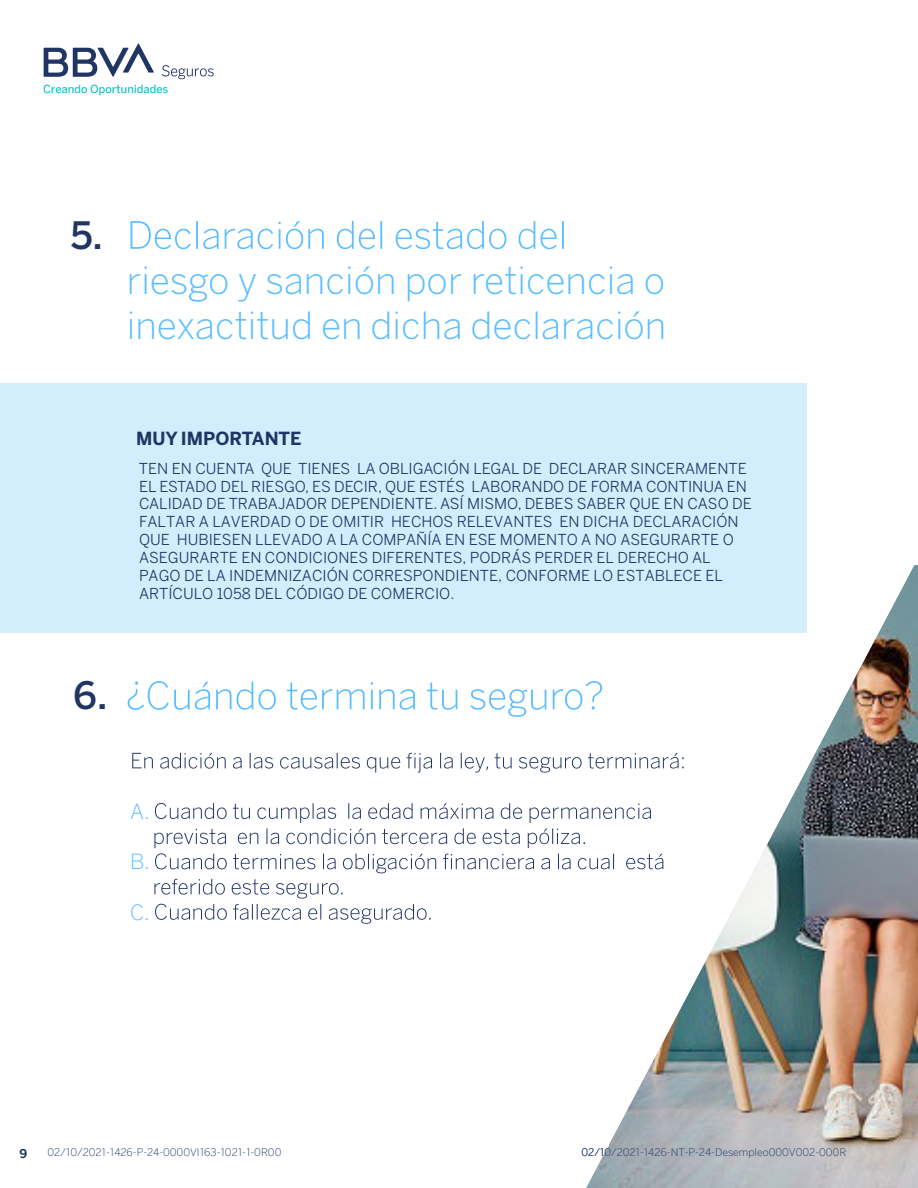
<style>
.page{position:relative;width:918px;height:1188px;background:#fff}
.page>*{position:absolute;margin:0;border:0;box-sizing:border-box;transform-origin:0 0}
.t1{font:300 37.5px/45px "BBVA Benton Sans";color:#5bbeff}
.t2{font:500 37.5px "Benton Sans";color:#213565}
.t3{font:300 21px "BBVA Benton Sans";color:#5bbeff}
.t4{font:700 18px "Benton Sans";color:#213565}
.t5{font:15px/17.9px "Benton Sans";color:#213565}
.t6{font:700 12px "BBVA Benton Sans";color:#213565}
.t7{font:300 10.5px "BBVA Benton Sans";color:#213565}
</style>
<div class="page">
<svg style="left:44px;top:43px;width:110px;height:34px"></svg>
<svg style="left:44px;top:85px;width:124px;height:10px"></svg>
<svg style="left:162px;top:65px;width:52px;height:14px"></svg>
<svg style="left:131px;top:221px;width:433px;height:28px"></svg>
<div style="left:0;top:383px;width:807px;height:250px;background:#d4edfc"></div>
<svg style="left:128px;top:681px;width:459px;height:36px"></svg>
<svg style="left:132px;top:753px;width:450px;height:20px"></svg>
<svg style="left:154px;top:803px;width:433px;height:70px"></svg>
<svg style="left:154px;top:879px;width:277px;height:45px"></svg>
<img style="left:587px;top:566px;width:331px;height:622px">
<h1 class="t2" style="left:71px;top:213px;width:34px">5.</h1>
<h1 class="t1" style="left:127px;top:258px;width:541px">riesgo y sanción por reticencia o inexactitud en dicha declaración</h1>
<h1 class="t2" style="left:73px;top:673px;width:36px">6.</h1>
<p class="t4" style="left:136px;top:427px;width:167px">MUY IMPORTANTE</p>
<p class="t5" style="left:139px;top:460px;width:614px">TEN EN CUENTA QUE TIENES LA OBLIGACIÓN LEGAL DE DECLARAR SINCERAMENTE EL ESTADO DEL RIESGO, ES DECIR, QUE ESTÉS LABORANDO DE FORMA CONTINUA EN CALIDAD DE TRABAJADOR DEPENDIENTE. ASÍ MISMO, DEBES SABER QUE EN CASO DE FALTAR A LAVERDAD O DE OMITIR HECHOS RELEVANTES EN DICHA DECLARACIÓN QUE HUBIESEN LLEVADO A LA COMPAÑÍA EN ESE MOMENTO A NO ASEGURARTE O ASEGURARTE EN CONDICIONES DIFERENTES, PODRÁS PERDER EL DERECHO AL PAGO DE LA INDEMNIZACIÓN CORRESPONDIENTE, CONFORME LO ESTABLECE EL ARTÍCULO 1058 DEL CÓDIGO DE COMERCIO.</p>
<h2 class="t3" style="left:130px;top:799px;width:21px">A.</h2>
<h2 class="t3" style="left:130px;top:849px;width:21px">B.</h2>
<h2 class="t3" style="left:130px;top:900px;width:21px">C.</h2>
<p class="t6" style="left:19px;top:1146px;width:9px">9</p>
<p class="t7" style="left:48px;top:1146px;width:235px">02/10/2021-1426-P-24-0000VI163-1021-1-0R00</p>
<p class="t7" style="left:582px;top:1146px;width:266px">02/10/2021-1426-NT-P-24-Desempleo000V002-000R</p>
</div>
